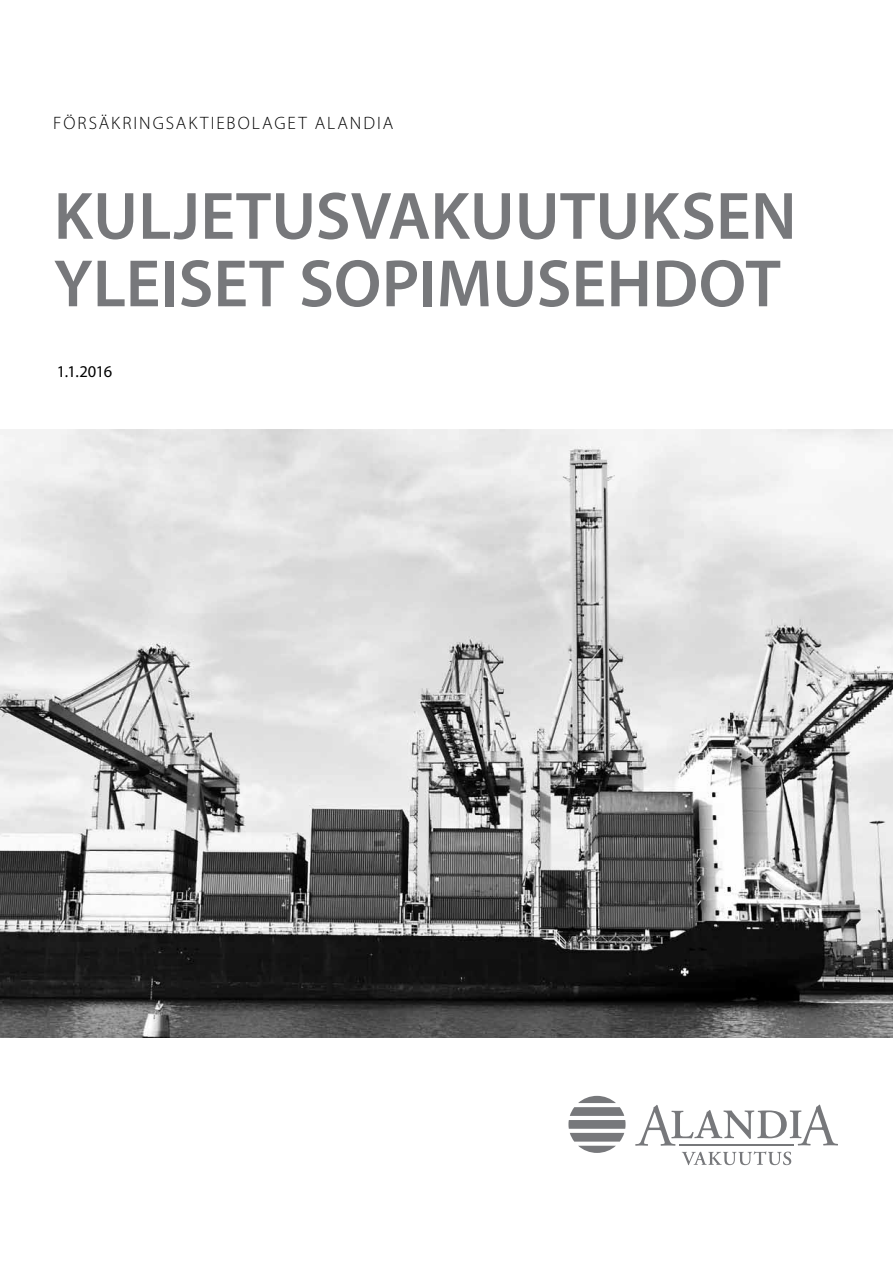
<style>
.page{position:relative;width:893px;height:1263px;background:#fff}
.page>*{position:absolute;margin:0;border:0;box-sizing:border-box;transform-origin:0 0}
.t1{font:600 67.5px/67.5px "Myriad Pro";color:#77787b}
.t2{font:300 18px "Myriad Pro";letter-spacing:.11em;color:#000}
.t3{font:16.5px "Myriad Pro";color:#000}
</style>
<div class="page">
<img style="left:0;top:429px;width:893px;height:608px">
<svg style="left:568px;top:1096px;width:58px;height:57px"></svg>
<svg style="left:635px;top:1105px;width:203px;height:60px"></svg>
<p class="t2" style="left:53px;top:112px;width:341px">FÖRSÄKRINGSAKTIEBOLAGET ALANDIA</p>
<p class="t1" style="left:54px;top:181px;width:744px">KULJETUSVAKUUTUKSEN<br>YLEISET SOPIMUSEHDOT</p>
<p class="t3" style="left:57px;top:361px;width:57px">1.1.2016</p>
</div>
